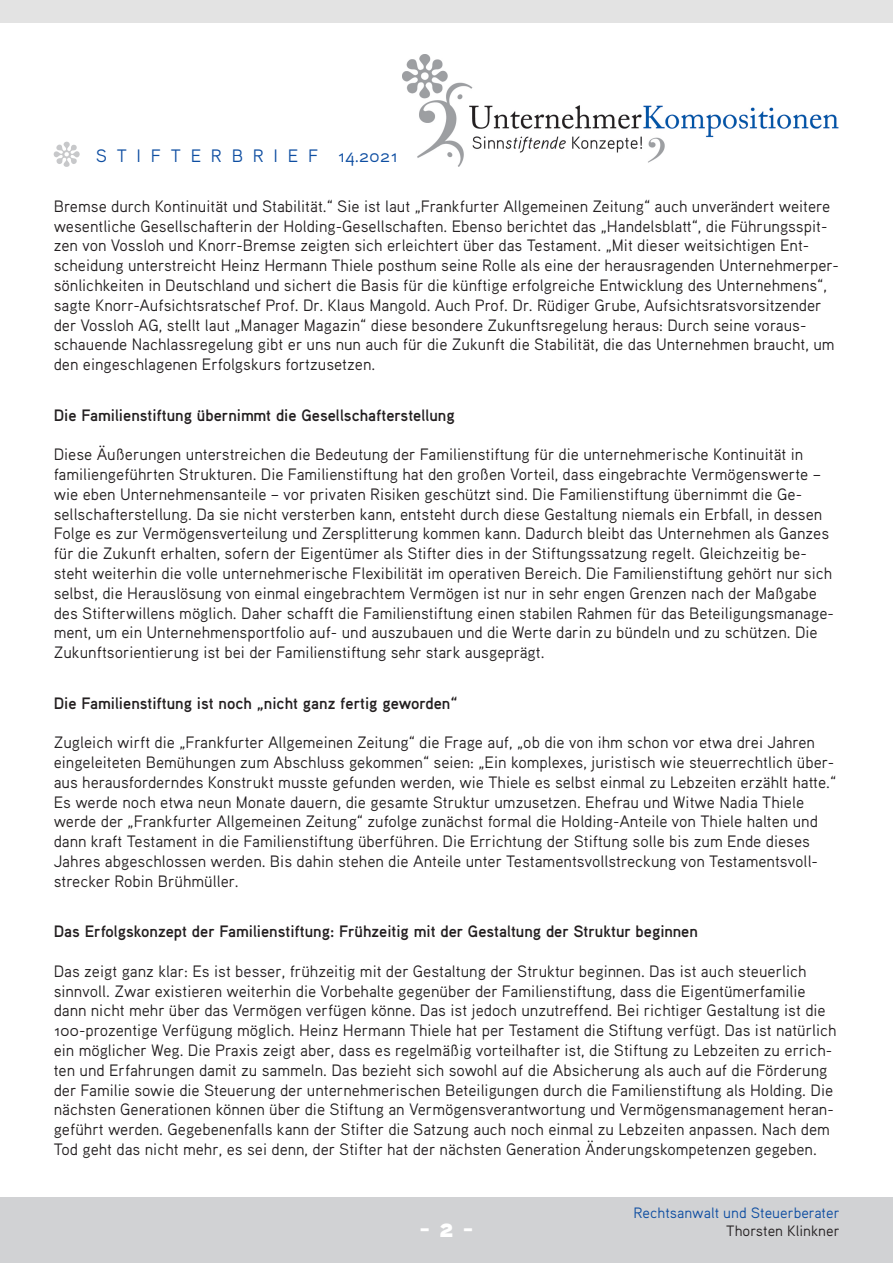
<style>
.page{position:relative;width:893px;height:1263px;background:#fff}
.page>*{position:absolute;margin:0;border:0;box-sizing:border-box;transform-origin:0 0}
.t1{font:27px "Aaux Pro Black OSF";color:#fff}
.t2{font:18px "Aaux Pro Regular OSF";color:#0d4da1}
.t3{font:16.5px/19.8px "Aaux Pro Regular OSF";color:#231f20}
.t4{font:16.5px "Aaux Pro Bold OSF";color:#231f20}
.t5{font:15px "Aaux Pro Regular OSF";color:#0d4da1}
.t6{font:15px "Aaux Pro Regular OSF";color:#231f20}
.s1{font-size:17.85px}
</style>
<div class="page">
<img style="left:402px;top:54px;width:437px;height:113px">
<div style="left:0;top:1197px;width:893px;height:66px;background:#d1d2d4"></div>
<p class="t2" style="left:96px;top:145px;width:303px">S T I F T E R B R I E F <span class="s1">14</span>.20<span class="s1">21</span></p>
<p class="t3" style="left:54px;top:196px;width:787px">Bremse durch Kontinuität und Stabilität.“ Sie ist laut „Frankfurter Allgemeinen Zeitung“ auch unverändert weitere wesentliche Gesellschafterin der Holding-Gesellschaften. Ebenso berichtet das „Handelsblatt“, die Führungsspit&shy;zen von Vossloh und Knorr-Bremse zeigten sich erleichtert über das Testament. „Mit dieser weitsichtigen Ent&shy;scheidung unterstreicht Heinz Hermann Thiele posthum seine Rolle als eine der herausragenden Unternehmerper&shy;sönlichkeiten in Deutschland und sichert die Basis für die künftige erfolgreiche Entwicklung des Unternehmens“, sagte Knorr-Aufsichtsratschef Prof. Dr. Klaus Mangold. Auch Prof. Dr. Rüdiger Grube, Aufsichtsratsvorsitzender der Vossloh AG, stellt laut „Manager Magazin“ diese besondere Zukunftsregelung heraus: Durch seine voraus&shy;schauende Nachlassregelung gibt er uns nun auch für die Zukunft die Stabilität, die das Unternehmen braucht, um den eingeschlagenen Erfolgskurs fortzusetzen.</p>
<p class="t4" style="left:54px;top:404px;width:402px">Die Familienstiftung übernimmt die Gesellschafterstellung</p>
<p class="t3" style="left:54px;top:444px;width:782px">Diese Äußerungen unterstreichen die Bedeutung der Familienstiftung für die unternehmerische Kontinuität in familiengeführten Strukturen. Die Familienstiftung hat den großen Vorteil, dass eingebrachte Vermögenswerte – wie eben Unternehmensanteile – vor privaten Risiken geschützt sind. Die Familienstiftung übernimmt die Ge&shy;sellschafterstellung. Da sie nicht versterben kann, entsteht durch diese Gestaltung niemals ein Erbfall, in dessen Folge es zur Vermögensverteilung und Zersplitterung kommen kann. Dadurch bleibt das Unternehmen als Ganzes für die Zukunft erhalten, sofern der Eigentümer als Stifter dies in der Stiftungssatzung regelt. Gleichzeitig be&shy;steht weiterhin die volle unternehmerische Flexibilität im operativen Bereich. Die Familienstiftung gehört nur sich selbst, die Herauslösung von einmal eingebrachtem Vermögen ist nur in sehr engen Grenzen nach der Maßgabe des Stifterwillens möglich. Daher schafft die Familienstiftung einen stabilen Rahmen für das Beteiligungsmanage&shy;ment, um ein Unternehmensportfolio auf- und auszubauen und die Werte darin zu bündeln und zu schützen. Die Zukunftsorientierung ist bei der Familienstiftung sehr stark ausgeprägt.</p>
<p class="t4" style="left:54px;top:692px;width:405px">Die Familienstiftung ist noch „nicht ganz fertig geworden“</p>
<p class="t3" style="left:54px;top:732px;width:784px">Zugleich wirft die „Frankfurter Allgemeinen Zeitung“ die Frage auf, „ob die von ihm schon vor etwa drei Jahren eingeleiteten Bemühungen zum Abschluss gekommen“ seien: „Ein komplexes, juristisch wie steuerrechtlich über&shy;aus herausforderndes Konstrukt musste gefunden werden, wie Thiele es selbst einmal zu Lebzeiten erzählt hatte.“ Es werde noch etwa neun Monate dauern, die gesamte Struktur umzusetzen. Ehefrau und Witwe Nadia Thiele werde der „Frankfurter Allgemeinen Zeitung“ zufolge zunächst formal die Holding-Anteile von Thiele halten und dann kraft Testament in die Familienstiftung überführen. Die Errichtung der Stiftung solle bis zum Ende dieses Jahres abgeschlossen werden. Bis dahin stehen die Anteile unter Testamentsvollstreckung von Testamentsvoll&shy;strecker Robin Brühmüller.</p>
<p class="t4" style="left:54px;top:921px;width:646px">Das Erfolgskonzept der Familienstiftung: Frühzeitig mit der Gestaltung der Struktur beginnen</p>
<p class="t3" style="left:54px;top:961px;width:784px">Das zeigt ganz klar: Es ist besser, frühzeitig mit der Gestaltung der Struktur beginnen. Das ist auch steuerlich sinnvoll. Zwar existieren weiterhin die Vorbehalte gegenüber der Familienstiftung, dass die Eigentümerfamilie dann nicht mehr über das Vermögen verfügen könne. Das ist jedoch unzutreffend. Bei richtiger Gestaltung ist die 100-prozentige Verfügung möglich. Heinz Hermann Thiele hat per Testament die Stiftung verfügt. Das ist natürlich ein möglicher Weg. Die Praxis zeigt aber, dass es regelmäßig vorteilhafter ist, die Stiftung zu Lebzeiten zu errich&shy;ten und Erfahrungen damit zu sammeln. Das bezieht sich sowohl auf die Absicherung als auch auf die Förderung der Familie sowie die Steuerung der unternehmerischen Beteiligungen durch die Familienstiftung als Holding. Die nächsten Generationen können über die Stiftung an Vermögensverantwortung und Vermögensmanagement heran&shy;geführt werden. Gegebenenfalls kann der Stifter die Satzung auch noch einmal zu Lebzeiten anpassen. Nach dem Tod geht das nicht mehr, es sei denn, der Stifter hat der nächsten Generation Änderungskompetenzen gegeben.</p>
<p class="t5" style="left:634px;top:1203px;width:208px">Rechtsanwalt und Steuerberater</p>
<p class="t1" style="left:419px;top:1210px;width:56px">- 2 -</p>
<p class="t6" style="left:726px;top:1221px;width:115px">Thorsten Klinkner</p>
</div>
